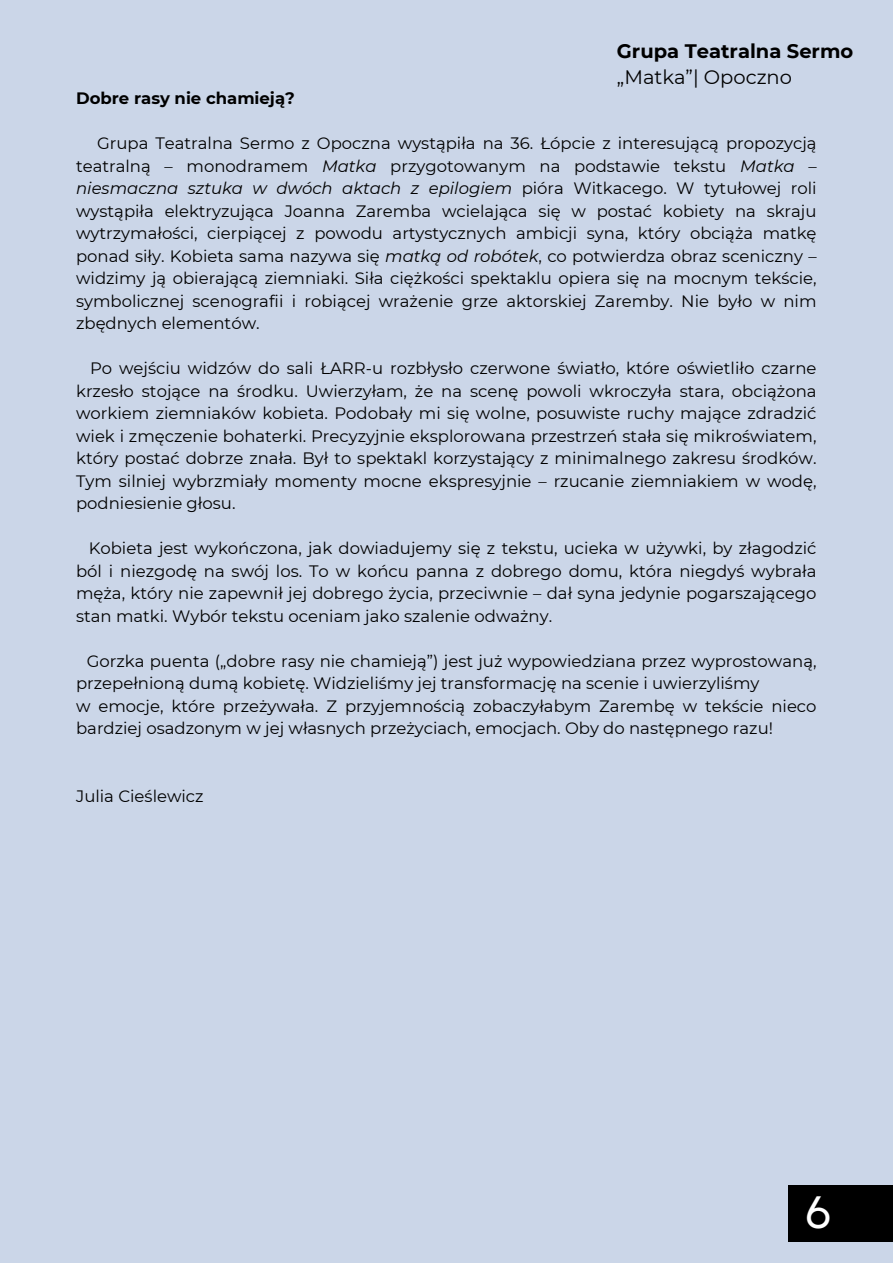
<style>
.page{position:relative;width:893px;height:1264px;background:#fff}
.page>*{position:absolute;margin:0;border:0;box-sizing:border-box;transform-origin:0 0}
.t1{font:47.25px "Mont";color:#fff}
.t2{font:700 19.5px "Montserrat";color:#000}
.t3{font:19.5px "Montserrat";color:#000}
.t4{font:16.5px/22.5px "Montserrat";color:#000;text-align:justify}
.t5{font:700 16.5px "Montserrat";color:#000}
.s1{font-style:italic}
</style>
<div class="page">
<div style="left:0;top:0;width:892px;height:1262px;background:#cbd6e8"></div>
<div style="left:788px;top:1185px;width:104px;height:56px;background:#000"></div>
<p class="t2" style="left:617px;top:39px;width:238px">Grupa Teatralna Sermo</p>
<p class="t3" style="left:617px;top:65px;width:177px">„Matka”| Opoczno</p>
<p class="t5" style="left:76px;top:88px;width:220px">Dobre rasy nie chamieją?</p>
<p class="t4" style="left:76px;top:132px;width:742px;text-indent:21px">Grupa Teatralna Sermo z Opoczna wystąpiła na 36. Łópcie z interesującą propozycją teatralną – monodramem <span class="s1">Matka</span> przygotowanym na podstawie tekstu <span class="s1">Matka – niesmaczna sztuka w dwóch aktach z epilogiem</span> pióra Witkacego. W tytułowej roli wystąpiła elektryzująca Joanna Zaremba wcielająca się w postać kobiety na skraju wytrzymałości, cierpiącej z powodu artystycznych ambicji syna, który obciąża matkę ponad siły. Kobieta sama nazywa się <span class="s1">matką od robótek</span>, co potwierdza obraz sceniczny – widzimy ją obierającą ziemniaki. Siła ciężkości spektaklu opiera się na mocnym tekście, symbolicznej scenografii i robiącej wrażenie grze aktorskiej Zaremby. Nie było w nim zbędnych elementów.</p>
<p class="t4" style="left:76px;top:357px;width:742px;text-indent:14px">Po wejściu widzów do sali ŁARR-u rozbłysło czerwone światło, które oświetliło czarne krzesło stojące na środku. Uwierzyłam, że na scenę powoli wkroczyła stara, obciążona workiem ziemniaków kobieta. Podobały mi się wolne, posuwiste ruchy mające zdradzić wiek i zmęczenie bohaterki. Precyzyjnie eksplorowana przestrzeń stała się mikroświatem, który postać dobrze znała. Był to spektakl korzystający z minimalnego zakresu środków.<br>Tym silniej wybrzmiały momenty mocne ekspresyjnie – rzucanie ziemniakiem w wodę, podniesienie głosu.</p>
<p class="t4" style="left:76px;top:537px;width:742px;text-indent:13px">Kobieta jest wykończona, jak dowiadujemy się z tekstu, ucieka w używki, by złagodzić ból i niezgodę na swój los. To w końcu panna z dobrego domu, która niegdyś wybrała męża, który nie zapewnił jej dobrego życia, przeciwnie – dał syna jedynie pogarszającego stan matki. Wybór tekstu oceniam jako szalenie odważny.</p>
<p class="t4" style="left:76px;top:649px;width:742px;text-indent:11px">Gorzka puenta („dobre rasy nie chamieją”) jest już wypowiedziana przez wyprostowaną, przepełnioną dumą kobietę. Widzieliśmy jej transformację na scenie i uwierzyliśmy</p>
<p class="t4" style="left:76px;top:694px;width:742px">w emocje, które przeżywała. Z przyjemnością zobaczyłabym Zarembę w tekście nieco bardziej osadzonym w jej własnych przeżyciach, emocjach. Oby do następnego razu!</p>
<p class="t4" style="left:76px;top:784px;width:129px">Julia Cieślewicz</p>
<p class="t1" style="left:804px;top:1193px;width:28px">6</p>
</div>
